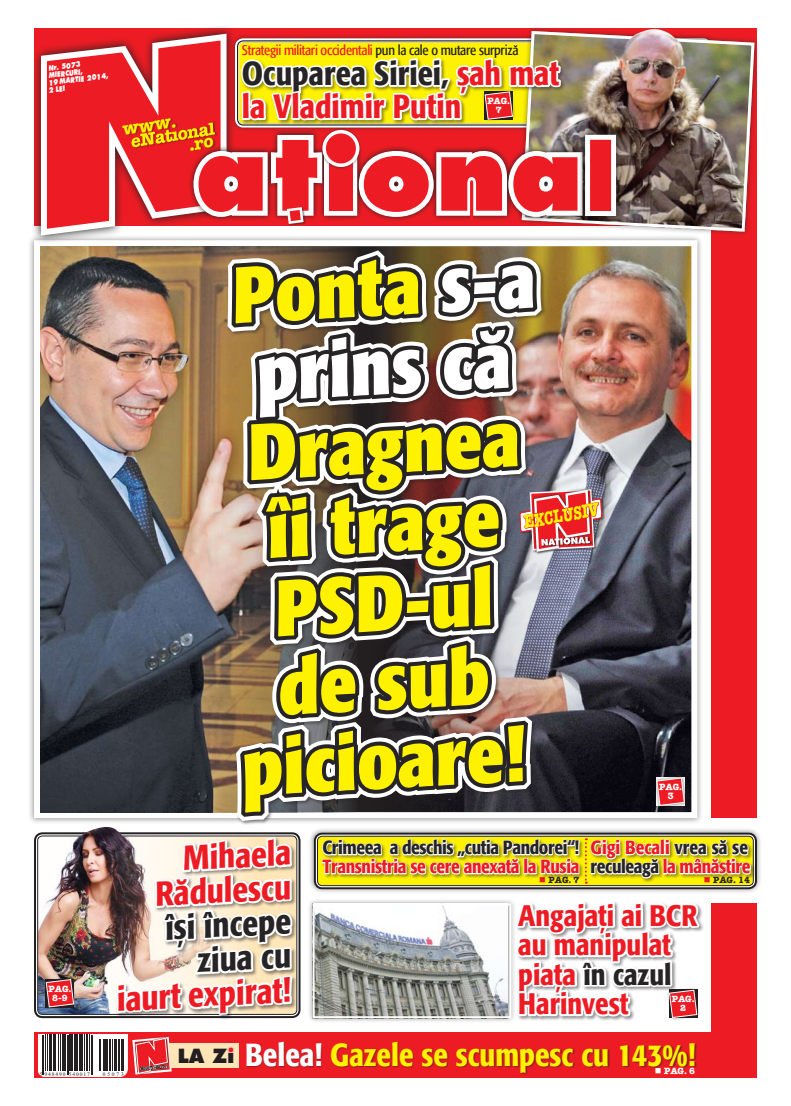
<style>
.page{position:relative;width:791px;height:1106px;background:#fff}
.page>*{position:absolute;margin:0;border:0;box-sizing:border-box;transform-origin:0 0}
.t1{font:100.7px "Futura Extra Bold Rom";color:#ed1c24}
.t2{font:700 condensed 78.7px/78.7px "R Formata";color:#fff200;text-align:center}
.t3{font:700 condensed 78.7px/78.7px "R Formata";color:#fff}
.t4{font:500 condensed 34.4px/34.3px "R Formata";color:#ed1c24;text-align:right}
.t5{font:500 condensed 34.4px/34.3px "R Formata";color:#272425;text-align:right}
.t6{font:500 condensed 33.1px/33.1px "R Formata";color:#ed1c24}
.t7{font:500 condensed 31.7px "R Formata";color:#fff200}
.t8{font:500 condensed 29.5px/29.4px "R Formata";color:#ed1c24}
.t9{font:19.1px "Futura Extra Bold Rom";color:#231f20}
.t10{font:500 condensed 19px/19px "R Formata";letter-spacing:-.02em;color:#ed1c24}
.t11{font:500 condensed 19px "R Formata";letter-spacing:-.02em;color:#272425}
.t12{font:18.5px "American Type Writer Bold Rom";color:#fff200;scale:.73 1}
.t13{font:17.6px "American Type Writer Bold Rom";color:#fff200}
.t14{font:14px "R Formata Condensed";letter-spacing:-.02em;color:#ed1c24}
.t15{font:9px/9px "American Type Writer Bold Rom";color:#fff;text-align:center}
.t16{font:9px "American Type Writer Bold Rom";color:#272425}
.t17{font:7.3px/7.3px "Futura Extra Bold Rom";color:#fff;scale:.8 1}
.t18{font:5.5px "Times New Roman";letter-spacing:.18em;color:#231f20}
.s1{color:#231f20}
.s2{color:#272425}
.s3{font-size:70.7px}
.s4{color:#fff200}
.s5{font-size:18.7px}
.s6{color:#ed1c24}
.s7{color:#fff}
</style>
<div class="page">
<div style="left:712px;top:28px;width:45px;height:790px;background:#ed1c24"></div>
<div style="left:712px;top:903px;width:45px;height:174px;background:#ed1c24"></div>
<div style="left:308px;top:827px;width:483px;height:102px;background:#231f20;opacity:.5"></div>
<div style="left:589px;top:837px;width:199px;height:58px;background:#231f20;opacity:.5"></div>
<svg style="left:31px;top:28px;width:7px;height:222px"></svg>
<img style="left:38px;top:27px;width:714px;height:1051px">
<p class="t17" style="left:45px;top:65px;width:78px;text-indent:3px;rotate:-7deg">Nr. 5073 miercuri,<br>19 martie 2014,<br>2 LEI</p>
<p class="t13" style="left:121px;top:119px;width:56px;rotate:-9deg">www.</p>
<p class="t14" style="left:242px;top:43px;width:278px">Strategii militari occidentali <span class="s1">pun la cale o mutare surpriză</span></p>
<h3 class="t6" style="left:242px;top:58px;width:319px"><span class="s2">Ocuparea Siriei,</span> șah mat la Vladimir Putin</h3>
<p class="t15" style="left:487px;top:96px;width:24px">PAG.<br>7</p>
<h1 class="t1" style="left:195px;top:111px;width:389px">at<span class="s3">I</span>ona</h1>
<p class="t15" style="left:48px;top:983px;width:24px">PAG.<br>8-9</p>
<h2 class="t3" style="left:229px;top:258px;width:305px;rotate:-3deg"><span class="s4">Ponta</span> s-a prins că</h2>
<h2 class="t2" style="left:222px;top:416px;width:296px;rotate:-3deg">Dragnea îi trage<br>PSD-ul de sub picioare!</h2>
<p class="t12" style="left:522px;top:511px;width:105px;rotate:-10deg">EXCLU<span class="s5">SIV</span></p>
<p class="t15" style="left:659px;top:782px;width:24px">PAG.<br>3</p>
<h3 class="t4" style="left:152px;top:843px;width:139px;rotate:-3deg">Mihaela<br>Rădulescu</h3>
<h3 class="t5" style="left:164px;top:911px;width:127px;rotate:-3deg">îşi începe ziua cu</h3>
<h3 class="t4" style="left:116px;top:982px;width:176px;rotate:-3deg">iaurt expirat!</h3>
<p class="t11" style="left:322px;top:837px;width:258px">Crimeea a deschis „cutia Pandorei“!</p>
<p class="t10" style="left:322px;top:857px;width:259px">Transnistria se cere anexată la Rusia</p>
<p class="t10" style="left:591px;top:838px;width:161px">Gigi Becali <span class="s2">vrea să se reculeagă</span> la mânăstire</p>
<p class="t16" style="left:539px;top:873px;width:42px"><span class="s6">■</span> PAG. 7</p>
<p class="t16" style="left:704px;top:873px;width:48px"><span class="s6">■</span> PAG. 14</p>
<h3 class="t8" style="left:518px;top:901px;width:181px">Angajați ai BCR au manipulat piața <span class="s2">în cazul<br></span>Harinvest</h3>
<p class="t15" style="left:672px;top:994px;width:24px">PAG.<br>2</p>
<p class="t18" style="left:40px;top:1070px;width:52px">5 948490 540017</p>
<p class="t18" style="left:103px;top:1070px;width:22px">05073</p>
<p class="t9" style="left:178px;top:1044px;width:58px">La Zi</p>
<h3 class="t7" style="left:245px;top:1037px;width:452px"><span class="s7">Belea!</span> Gazele se scumpesc cu 143%!</h3>
<p class="t15" style="left:655px;top:1066px;width:42px">■ PAG. 6</p>
</div>
